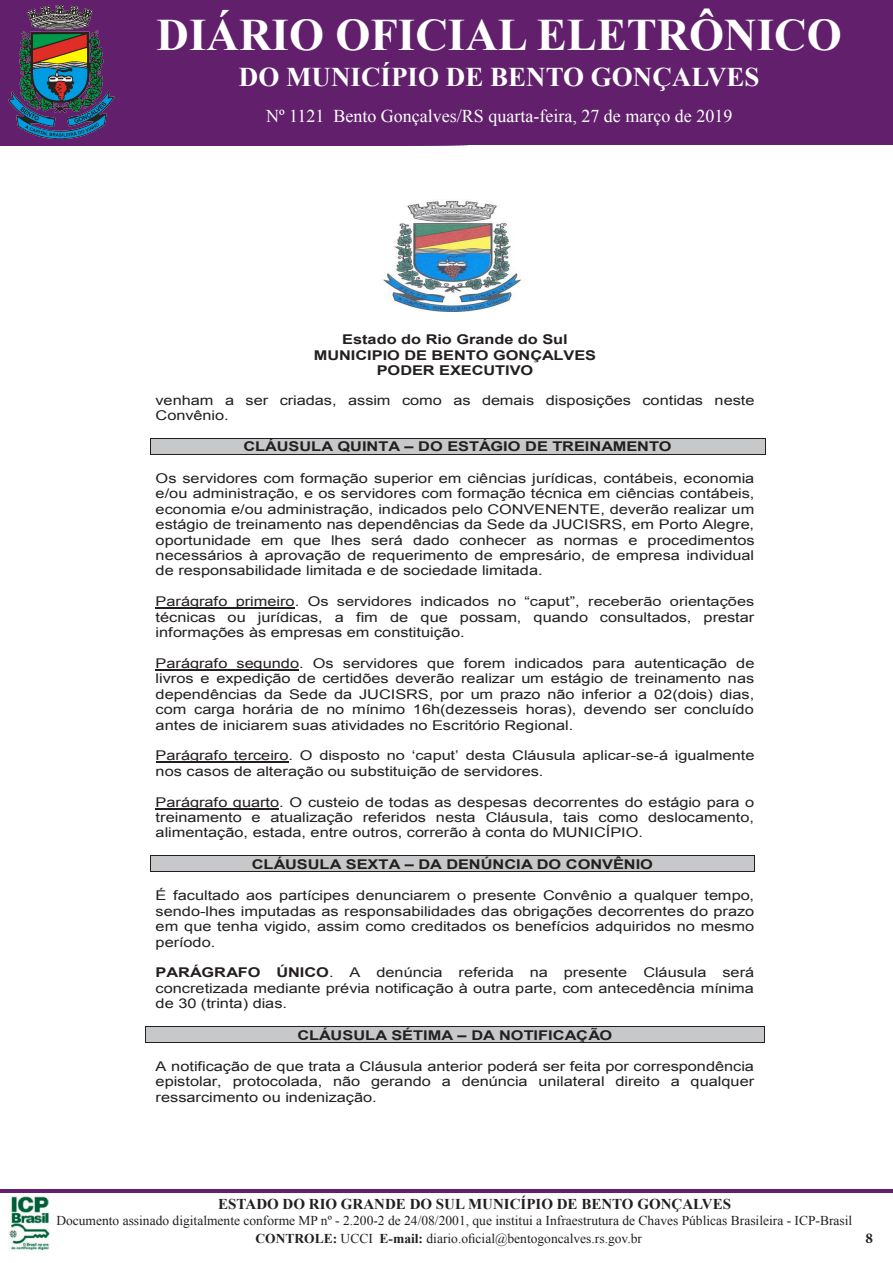
<style>
.page{position:relative;width:893px;height:1263px;background:#fff}
.page>*{position:absolute;margin:0;border:0;box-sizing:border-box;transform-origin:0 0}
.t1{font:700 45px "Times New Roman";color:#fff}
.t2{font:700 27px "Times New Roman";color:#fff}
.t3{font:18px "Times New Roman";color:#fff}
.t4{font:700 15px "Times New Roman";color:#231f20}
.t5{font:700 15px "Minion Pro";color:#231f20}
.t6{font:13.5px/15.5px "Arial";color:#231f20;text-align:justify;scale:1.22 1}
.t7{font:13.5px "Times New Roman";color:#231f20}
.t8{font:700 13.5px/15.3px "Arial";letter-spacing:-.005em;color:#231f20;text-align:center;scale:1.22 1}
.s1{font-weight:700}
</style>
<div class="page">
<img style="left:383px;top:200px;width:138px;height:112px">
<div style="left:156px;top:439px;width:604px;height:15px;background:#c7c8ca"></div>
<hr style="left:151px;top:438px;width:614px;height:1px;background:#231f20">
<svg style="left:150px;top:438px;width:1px;height:17px"></svg>
<hr style="left:151px;top:454px;width:614px;height:1px;background:#231f20">
<svg style="left:765px;top:438px;width:1px;height:17px"></svg>
<hr style="left:156px;top:607px;width:139px;height:2px;background:#231f20">
<hr style="left:156px;top:669px;width:143px;height:1px;background:#231f20">
<hr style="left:156px;top:762px;width:132px;height:1px;background:#231f20">
<hr style="left:156px;top:808px;width:123px;height:1px;background:#231f20">
<div style="left:156px;top:856px;width:593px;height:16px;background:#c7c8ca"></div>
<hr style="left:151px;top:855px;width:603px;height:1px;background:#231f20">
<svg style="left:150px;top:855px;width:1px;height:17px"></svg>
<hr style="left:151px;top:872px;width:603px;height:1px;background:#231f20">
<svg style="left:754px;top:855px;width:1px;height:17px"></svg>
<div style="left:151px;top:1027px;width:608px;height:15px;background:#c7c8ca"></div>
<hr style="left:146px;top:1026px;width:618px;height:1px;background:#231f20">
<svg style="left:145px;top:1026px;width:1px;height:17px"></svg>
<hr style="left:146px;top:1042px;width:618px;height:1px;background:#231f20">
<svg style="left:764px;top:1026px;width:1px;height:17px"></svg>
<img style="left:9px;top:1195px;width:41px;height:56px">
<svg style="left:0;top:0;width:893px;height:146px;background:#60256c"></svg>
<hr style="left:0;top:1189px;width:893px;height:3px;background:#62206c">
<p class="t1" style="left:157px;top:4px;width:687px">DIÁRIO OFICIAL ELETRÔNICO</p>
<p class="t2" style="left:239px;top:58px;width:522px">DO MUNICÍPIO DE BENTO GONÇALVES</p>
<p class="t3" style="left:306px;top:104px;width:10px">3</p>
<p class="t3" style="left:501px;top:104px;width:16px">in</p>
<p class="t3" style="left:266px;top:104px;width:468px">Nº 1121 Bento Gonçalves/RS quarta-feira, 27 de março de 2019</p>
<p class="t3" style="left:288px;top:104px;width:375px">47 Bento Gonçalves/RS Quarta-feira, 10 de Agost</p>
<p class="t3" style="left:724px;top:104px;width:10px">6</p>
<p class="t8" style="left:314px;top:332px;width:233px">Estado do Rio Grande do Sul<br>MUNICIPIO DE BENTO GONÇALVES<br>PODER EXECUTIVO</p>
<p class="t6" style="left:156px;top:392px;width:492px">venham a ser criadas, assim como as demais disposições contidas neste<br>Convênio.</p>
<p class="t8" style="left:243px;top:439px;width:352px">CLÁUSULA QUINTA – DO ESTÁGIO DE TREINAMENTO</p>
<p class="t6" style="left:156px;top:470px;width:493px">Os servidores com formação superior em ciências jurídicas, contábeis, economia e/ou administração, e os servidores com formação técnica em ciências contábeis, economia e/ou administração, indicados pelo CONVENENTE, deverão realizar um estágio de treinamento nas dependências da Sede da JUCISRS, em Porto Alegre, oportunidade em que lhes será dado conhecer as normas e procedimentos necessários à aprovação de requerimento de empresário, de empresa individual de responsabilidade limitada e de sociedade limitada.</p>
<p class="t6" style="left:156px;top:594px;width:492px">Parágrafo primeiro. Os servidores indicados no “caput”, receberão orientações técnicas ou jurídicas, a fim de que possam, quando consultados, prestar informações às empresas em constituição.</p>
<p class="t6" style="left:156px;top:655px;width:492px">Parágrafo segundo. Os servidores que forem indicados para autenticação de livros e expedição de certidões deverão realizar um estágio de treinamento nas dependências da Sede da JUCISRS, por um prazo não inferior a 02(dois) dias, com carga horária de no mínimo 16h(dezesseis horas), devendo ser concluído antes de iniciarem suas atividades no Escritório Regional.</p>
<p class="t6" style="left:156px;top:748px;width:492px">Parágrafo terceiro. O disposto no ‘caput’ desta Cláusula aplicar-se-á igualmente nos casos de alteração ou substituição de servidores.</p>
<p class="t6" style="left:156px;top:794px;width:492px">Parágrafo quarto. O custeio de todas as despesas decorrentes do estágio para o treinamento e atualização referidos nesta Cláusula, tais como deslocamento, alimentação, estada, entre outros, correrão à conta do MUNICÍPIO.</p>
<p class="t8" style="left:252px;top:857px;width:330px">CLÁUSULA SEXTA – DA DENÚNCIA DO CONVÊNIO</p>
<p class="t6" style="left:156px;top:888px;width:492px">É facultado aos partícipes denunciarem o presente Convênio a qualquer tempo, sendo-lhes imputadas as responsabilidades das obrigações decorrentes do prazo em que tenha vigido, assim como creditados os benefícios adquiridos no mesmo período.</p>
<p class="t6" style="left:156px;top:965px;width:492px"><span class="s1">PARÁGRAFO ÚNICO</span>. A denúncia referida na presente Cláusula será concretizada mediante prévia notificação à outra parte, com antecedência mínima de 30 (trinta) dias.</p>
<p class="t8" style="left:297px;top:1027px;width:260px">CLÁUSULA SÉTIMA – DA NOTIFICAÇÃO</p>
<p class="t6" style="left:156px;top:1059px;width:492px">A notificação de que trata a Cláusula anterior poderá ser feita por correspondência epistolar, protocolada, não gerando a denúncia unilateral direito a qualquer ressarcimento ou indenização.</p>
<p class="t4" style="left:218px;top:1193px;width:514px">ESTADO DO RIO GRANDE DO SUL MUNICÍPIO DE BENTO GONÇALVES</p>
<p class="t7" style="left:56px;top:1211px;width:797px">Documento assinado digitalmente conforme MP nº - 2.200-2 de 24/08/2001, que institui a Infraestrutura de Chaves Públicas Brasileira - ICP-Brasil</p>
<p class="t7" style="left:255px;top:1229px;width:388px"><span class="s1">CONTROLE:</span> UCCI <span class="s1">E-mail:</span> diario.oficial@bentogoncalves.rs.gov.br</p>
<p class="t5" style="left:865px;top:1227px;width:9px">8</p>
</div>
